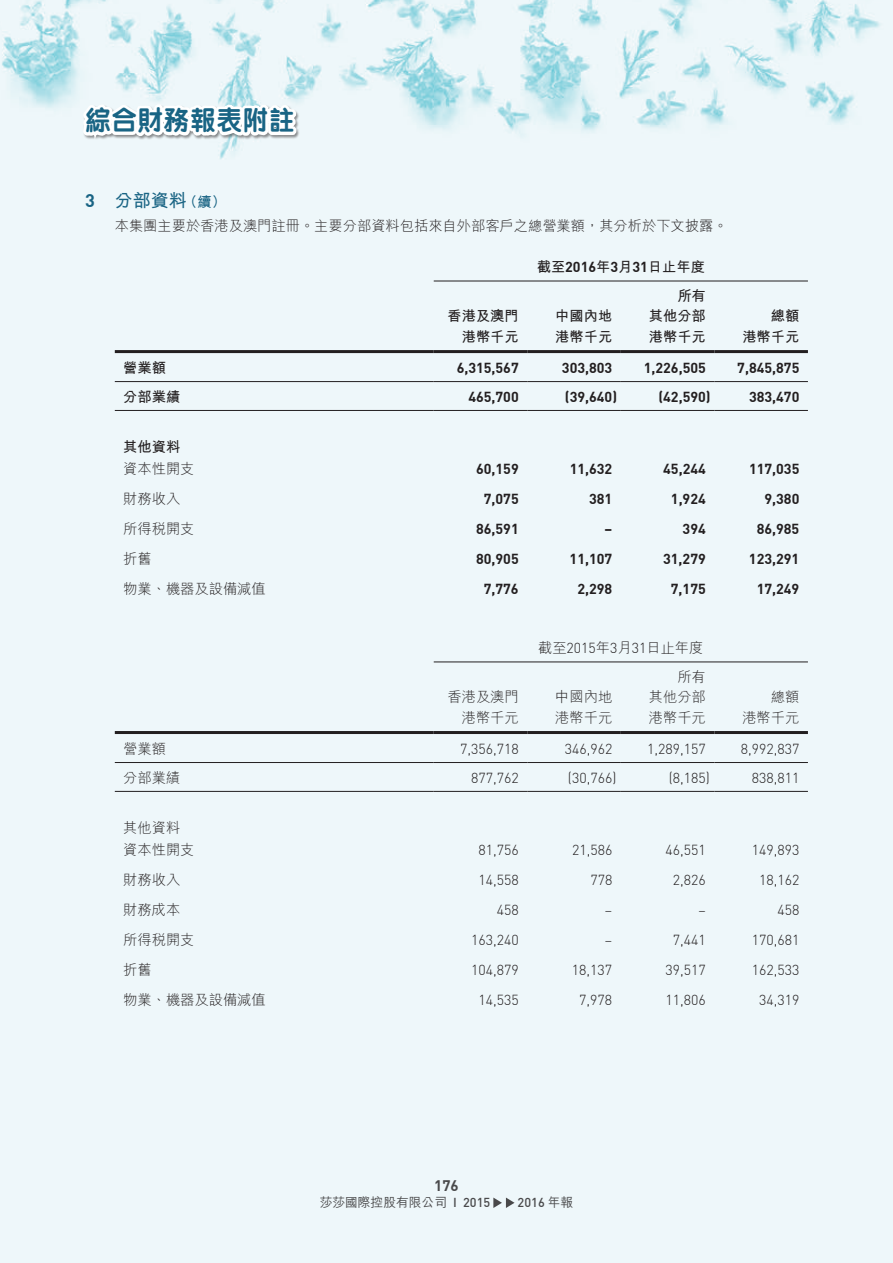
<style>
.page{position:relative;width:893px;height:1263px;background:#eef7fa}
.page>*{position:absolute;margin:0;border:0;box-sizing:border-box;transform-origin:0 0}
.t1{font:800 27px "M Yuen HK";letter-spacing:.025em;color:#196484;scale:.95 1}
.t2{font:700 18px "M Hei HK";color:#196484}
.t3{font:15px "DIN Bold";color:#231f20}
.t4{font:14.25px "DIN Light";color:#231f20}
.t5{font:14.25px "DIN Bold";color:#231f20}
.t6{font:300 14.25px/19.5px "M Hei HK";color:#231f20;text-align:right}
.t7{font:700 14.25px/19.5px "M Hei HK";color:#231f20;text-align:right}
.t8{font:500 12.75px "M Hei HK";color:#231f20}
.t9{font:12.75px "DIN Medium";color:#231f20}
.s1{font-family:"DIN Bold";font-weight:400}
.s2{font-size:14.25px}
.s3{font-family:"DIN Light";font-weight:400}
.s4{font-family:"DIN Medium";font-weight:400}
.s5{font-family:"M Hei HK";font-weight:500}
</style>
<div class="page">
<svg style="left:493px;top:1197px;width:22px;height:11px"></svg>
<svg style="left:78px;top:0;width:221px;height:145px"></svg>
<hr style="left:434px;top:281px;width:374px;height:1px;background:#231f20">
<hr style="left:115px;top:350px;width:319px;height:3px;background:#231f20">
<hr style="left:434px;top:350px;width:93px;height:3px;background:#231f20">
<hr style="left:527px;top:350px;width:94px;height:3px;background:#231f20">
<hr style="left:621px;top:350px;width:93px;height:3px;background:#231f20">
<hr style="left:714px;top:350px;width:94px;height:3px;background:#231f20">
<hr style="left:115px;top:381px;width:319px;height:1px;background:#231f20">
<hr style="left:434px;top:381px;width:93px;height:1px;background:#231f20">
<hr style="left:527px;top:381px;width:94px;height:1px;background:#231f20">
<hr style="left:621px;top:381px;width:93px;height:1px;background:#231f20">
<hr style="left:714px;top:381px;width:94px;height:1px;background:#231f20">
<hr style="left:115px;top:410px;width:319px;height:1px;background:#231f20">
<hr style="left:434px;top:410px;width:93px;height:1px;background:#231f20">
<hr style="left:527px;top:410px;width:94px;height:1px;background:#231f20">
<hr style="left:621px;top:410px;width:93px;height:1px;background:#231f20">
<hr style="left:714px;top:410px;width:94px;height:1px;background:#231f20">
<hr style="left:434px;top:661px;width:374px;height:1px;background:#231f20">
<hr style="left:115px;top:731px;width:319px;height:3px;background:#231f20">
<hr style="left:434px;top:731px;width:93px;height:3px;background:#231f20">
<hr style="left:527px;top:731px;width:94px;height:3px;background:#231f20">
<hr style="left:621px;top:731px;width:93px;height:3px;background:#231f20">
<hr style="left:714px;top:731px;width:94px;height:3px;background:#231f20">
<hr style="left:115px;top:762px;width:319px;height:1px;background:#231f20">
<hr style="left:434px;top:762px;width:93px;height:1px;background:#231f20">
<hr style="left:527px;top:762px;width:94px;height:1px;background:#231f20">
<hr style="left:621px;top:762px;width:93px;height:1px;background:#231f20">
<hr style="left:714px;top:762px;width:94px;height:1px;background:#231f20">
<hr style="left:115px;top:791px;width:319px;height:1px;background:#231f20">
<hr style="left:434px;top:791px;width:93px;height:1px;background:#231f20">
<hr style="left:527px;top:791px;width:94px;height:1px;background:#231f20">
<hr style="left:621px;top:791px;width:93px;height:1px;background:#231f20">
<hr style="left:714px;top:791px;width:94px;height:1px;background:#231f20">
<h1 class="t1" style="left:85px;top:101px;width:222px">綜合財務報表附註</h1>
<p class="t2" style="left:85px;top:188px;width:142px"><span class="s1">3</span> 分部資料<span class="s2">（續）</span></p>
<p class="t6" style="left:115px;top:216px;width:614px">本集團主要於香港及澳門註冊。主要分部資料包括來自外部客戶之總營業額，其分析於下文披露。</p>
<p class="t7" style="left:537px;top:256px;width:170px">截至<span class="s1">2016</span>年<span class="s1">3</span>月<span class="s1">31</span>日止年度</p>
<p class="t7" style="left:447px;top:305px;width:73px">香港及澳門</p>
<p class="t7" style="left:555px;top:305px;width:58px">中國內地</p>
<p class="t7" style="left:649px;top:285px;width:58px">所有<br>其他分部</p>
<p class="t7" style="left:771px;top:305px;width:30px">總額</p>
<p class="t7" style="left:462px;top:326px;width:58px">港幣千元</p>
<p class="t7" style="left:555px;top:326px;width:58px">港幣千元</p>
<p class="t7" style="left:649px;top:326px;width:58px">港幣千元</p>
<p class="t7" style="left:742px;top:326px;width:59px">港幣千元</p>
<p class="t7" style="left:123px;top:357px;width:44px">營業額</p>
<p class="t5" style="left:457px;top:358px;width:64px">6,315,567</p>
<p class="t5" style="left:562px;top:358px;width:52px">303,803</p>
<p class="t5" style="left:644px;top:358px;width:64px">1,226,505</p>
<p class="t5" style="left:737px;top:358px;width:64px">7,845,875</p>
<p class="t7" style="left:123px;top:386px;width:58px">分部業績</p>
<p class="t5" style="left:468px;top:387px;width:52px">465,700</p>
<p class="t5" style="left:565px;top:387px;width:54px">(39,640)</p>
<p class="t5" style="left:658px;top:387px;width:54px">(42,590)</p>
<p class="t5" style="left:749px;top:387px;width:52px">383,470</p>
<p class="t7" style="left:123px;top:436px;width:58px">其他資料</p>
<p class="t6" style="left:123px;top:458px;width:73px">資本性開支</p>
<p class="t5" style="left:476px;top:459px;width:44px">60,159</p>
<p class="t5" style="left:570px;top:459px;width:44px">11,632</p>
<p class="t5" style="left:663px;top:459px;width:44px">45,244</p>
<p class="t5" style="left:749px;top:459px;width:52px">117,035</p>
<p class="t6" style="left:123px;top:488px;width:58px">財務收入</p>
<p class="t5" style="left:484px;top:490px;width:36px">7,075</p>
<p class="t5" style="left:589px;top:490px;width:25px">381</p>
<p class="t5" style="left:671px;top:490px;width:36px">1,924</p>
<p class="t5" style="left:764px;top:490px;width:36px">9,380</p>
<p class="t6" style="left:123px;top:519px;width:73px">所得稅開支</p>
<p class="t5" style="left:476px;top:520px;width:44px">86,591</p>
<p class="t5" style="left:605px;top:520px;width:9px">–</p>
<p class="t5" style="left:683px;top:520px;width:25px">394</p>
<p class="t5" style="left:757px;top:520px;width:44px">86,985</p>
<p class="t6" style="left:123px;top:549px;width:30px">折舊</p>
<p class="t5" style="left:476px;top:550px;width:44px">80,905</p>
<p class="t5" style="left:570px;top:550px;width:44px">11,107</p>
<p class="t5" style="left:663px;top:550px;width:44px">31,279</p>
<p class="t5" style="left:749px;top:550px;width:52px">123,291</p>
<p class="t6" style="left:123px;top:579px;width:144px">物業、機器及設備減值</p>
<p class="t5" style="left:484px;top:580px;width:36px">7,776</p>
<p class="t5" style="left:577px;top:580px;width:36px">2,298</p>
<p class="t5" style="left:671px;top:580px;width:36px">7,175</p>
<p class="t5" style="left:757px;top:580px;width:44px">17,249</p>
<p class="t6" style="left:538px;top:638px;width:167px">截至<span class="s3">2015</span>年<span class="s3">3</span>月<span class="s3">31</span>日止年度</p>
<p class="t6" style="left:447px;top:686px;width:73px">香港及澳門</p>
<p class="t6" style="left:555px;top:686px;width:58px">中國內地</p>
<p class="t6" style="left:649px;top:667px;width:58px">所有<br>其他分部</p>
<p class="t6" style="left:771px;top:686px;width:30px">總額</p>
<p class="t6" style="left:462px;top:708px;width:58px">港幣千元</p>
<p class="t6" style="left:555px;top:708px;width:58px">港幣千元</p>
<p class="t6" style="left:649px;top:708px;width:58px">港幣千元</p>
<p class="t6" style="left:742px;top:708px;width:59px">港幣千元</p>
<p class="t6" style="left:123px;top:738px;width:44px">營業額</p>
<p class="t4" style="left:460px;top:740px;width:60px">7,356,718</p>
<p class="t4" style="left:565px;top:740px;width:49px">346,962</p>
<p class="t4" style="left:647px;top:740px;width:60px">1,289,157</p>
<p class="t4" style="left:741px;top:740px;width:60px">8,992,837</p>
<p class="t6" style="left:123px;top:767px;width:58px">分部業績</p>
<p class="t4" style="left:471px;top:769px;width:49px">877,762</p>
<p class="t4" style="left:568px;top:769px;width:50px">(30,766)</p>
<p class="t4" style="left:669px;top:769px;width:43px">(8,185)</p>
<p class="t4" style="left:752px;top:769px;width:49px">838,811</p>
<p class="t6" style="left:123px;top:817px;width:73px;line-height:21.6px;text-align:left">其他資料資本性開支</p>
<p class="t4" style="left:478px;top:841px;width:42px">81,756</p>
<p class="t4" style="left:572px;top:841px;width:42px">21,586</p>
<p class="t4" style="left:666px;top:841px;width:42px">46,551</p>
<p class="t4" style="left:752px;top:841px;width:49px">149,893</p>
<p class="t6" style="left:123px;top:869px;width:58px">財務收入</p>
<p class="t4" style="left:478px;top:871px;width:42px">14,558</p>
<p class="t4" style="left:590px;top:871px;width:23px">778</p>
<p class="t4" style="left:673px;top:871px;width:34px">2,826</p>
<p class="t4" style="left:759px;top:871px;width:42px">18,162</p>
<p class="t6" style="left:123px;top:899px;width:58px">財務成本</p>
<p class="t4" style="left:497px;top:901px;width:23px">458</p>
<p class="t4" style="left:605px;top:901px;width:9px">–</p>
<p class="t4" style="left:698px;top:901px;width:9px">–</p>
<p class="t4" style="left:777px;top:901px;width:23px">458</p>
<p class="t6" style="left:123px;top:930px;width:73px">所得稅開支</p>
<p class="t4" style="left:471px;top:931px;width:49px">163,240</p>
<p class="t4" style="left:605px;top:931px;width:9px">–</p>
<p class="t4" style="left:673px;top:931px;width:34px">7,441</p>
<p class="t4" style="left:752px;top:931px;width:49px">170,681</p>
<p class="t6" style="left:123px;top:960px;width:30px">折舊</p>
<p class="t4" style="left:471px;top:961px;width:49px">104,879</p>
<p class="t4" style="left:572px;top:961px;width:42px">18,137</p>
<p class="t4" style="left:665px;top:961px;width:42px">39,517</p>
<p class="t4" style="left:752px;top:961px;width:49px">162,533</p>
<p class="t6" style="left:123px;top:990px;width:144px">物業、機器及設備減值</p>
<p class="t4" style="left:478px;top:991px;width:42px">14,535</p>
<p class="t4" style="left:579px;top:991px;width:34px">7,978</p>
<p class="t4" style="left:665px;top:991px;width:42px">11,806</p>
<p class="t4" style="left:759px;top:991px;width:42px">34,319</p>
<p class="t3" style="left:434px;top:1175px;width:26px">176</p>
<p class="t8" style="left:320px;top:1193px;width:172px">莎莎國際控股有限公司 <span class="s4">I 2015</span></p>
<p class="t9" style="left:518px;top:1194px;width:57px">2016 <span class="s5">年報</span></p>
</div>
